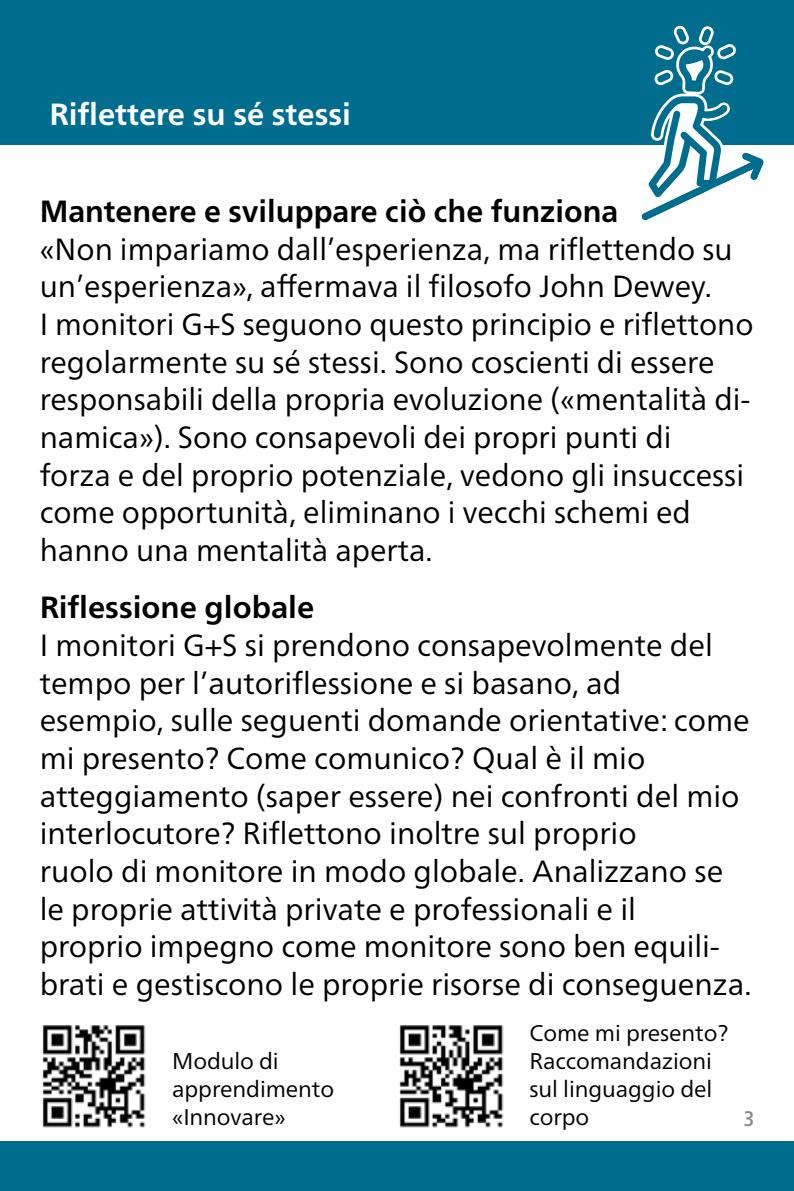
<style>
.page{position:relative;width:794px;height:1191px;background:#fff}
.page>*{position:absolute;margin:0;border:0;box-sizing:border-box;transform-origin:0 0}
._03_Grundtext{font:30.8px/37.4px "Frutiger Neue LT Pro";color:#000}
._02_Untertitel{font:700 30.8px "Frutiger Neue LT Pro";color:#000}
._02_1_Untertitel_wei{font:700 30.8px "Frutiger Neue LT Pro";color:#fff}
._03_QR_Codes{font:22.75px/28px "Frutiger Neue LT Pro";letter-spacing:-.005em;color:#000}
.t1{font:500 condensed 21px "Frutiger Neue LT Pro";color:#868786}
</style>
<div class="page">
<div style="left:0;top:0;width:794px;height:145px;background:#006d8f"></div>
<div style="left:0;top:1141px;width:794px;height:50px;background:#006d8f"></div>
<img style="left:42px;top:1025px;width:104px;height:103px">
<img style="left:399px;top:1025px;width:105px;height:103px">
<svg style="left:641px;top:26px;width:123px;height:194px"></svg>
<p class="_02_1_Untertitel_wei" style="left:50px;top:96px;width:303px">Riflettere su sé stessi</p>
<p class="_02_Untertitel" style="left:40px;top:193px;width:580px">Mantenere e sviluppare ciò che funziona</p>
<p class="_03_Grundtext" style="left:40px;top:230px;width:715px">«Non impariamo dall’esperienza, ma riflettendo su un’esperienza», affermava il filosofo John Dewey.<br>I monitori G+S seguono questo principio e riflettono regolarmente su sé stessi. Sono coscienti di essere responsabili della propria evoluzione («mentalità di&shy;namica»). Sono consapevoli dei propri punti di<br>forza e del proprio potenziale, vedono gli insuccessi come opportunità, eliminano i vecchi schemi ed hanno una mentalità aperta.</p>
<p class="_02_Untertitel" style="left:40px;top:589px;width:276px">Riflessione globale</p>
<p class="_03_Grundtext" style="left:40px;top:626px;width:713px">I monitori G+S si prendono consapevolmente del tempo per l’autoriflessione e si basano, ad esempio, sulle seguenti domande orientative: come mi presento? Come comunico? Qual è il mio atteggiamento (saper essere) nei confronti del mio interlocutore? Riflettono inoltre sul proprio<br>ruolo di monitore in modo globale. Analizzano se le proprie attività private e professionali e il<br>proprio impegno come monitore sono ben equili&shy;brati e gestiscono le proprie risorse di conseguenza.</p>
<p class="_03_QR_Codes" style="left:172px;top:1047px;width:163px">Modulo di apprendimento «Innovare»</p>
<p class="_03_QR_Codes" style="left:529px;top:1019px;width:200px">Come mi presento?<br>Raccomandazioni sul linguaggio del corpo</p>
<p class="t1" style="left:743px;top:1106px;width:12px">3</p>
</div>
